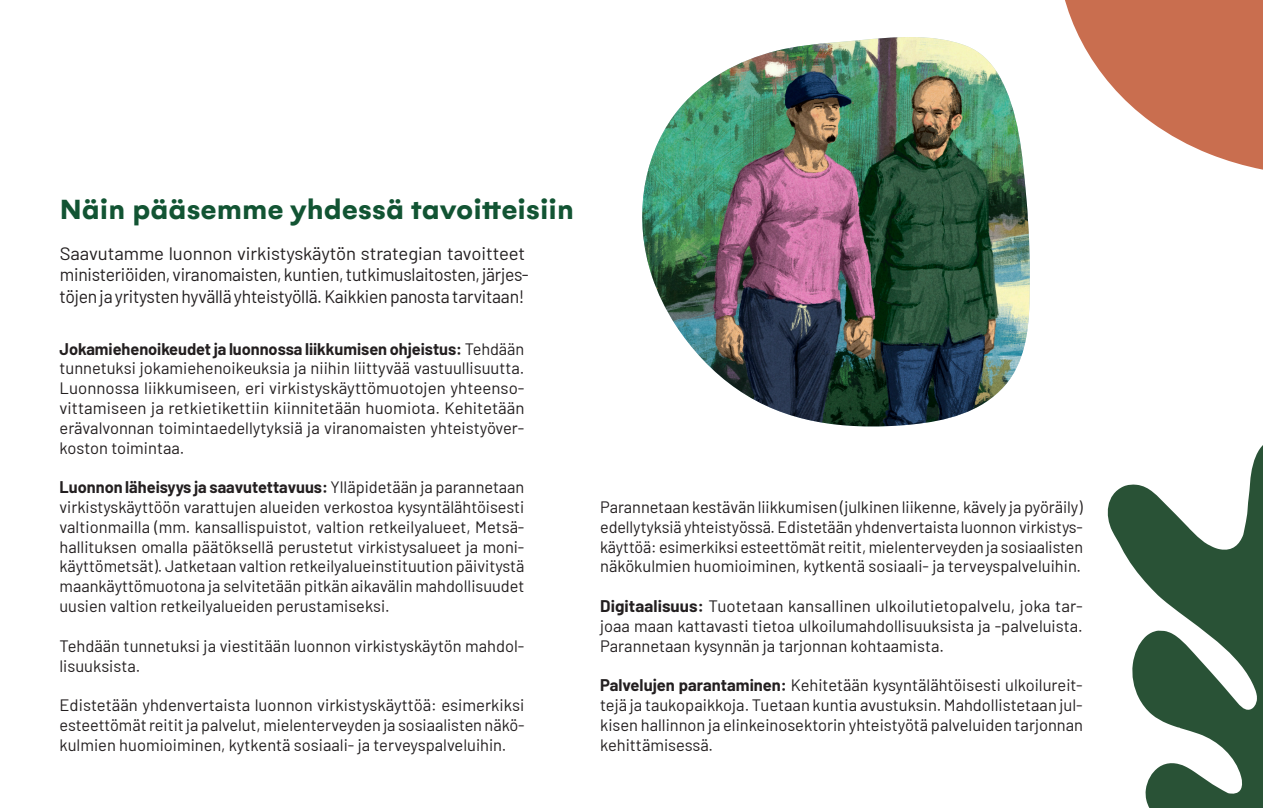
<style>
.page{position:relative;width:1263px;height:808px;background:#fff}
.page>*{position:absolute;margin:0;border:0;box-sizing:border-box;transform-origin:0 0}
.t1{font:700 30px "Gelion";color:#125433}
.ym_leipis{font:18px/21.6px "Barlow";letter-spacing:-.015em;color:#231f20}
.ym_leipis-2{font:16.5px/19.8px "Barlow";color:#231f20;text-align:justify}
.s1{font-weight:700}
</style>
<div class="page">
<img style="left:642px;top:37px;width:388px;height:390px">
<svg style="left:1065px;top:0;width:198px;height:170px"></svg>
<svg style="left:1107px;top:445px;width:156px;height:363px;fill:#295236"></svg>
<p class="t1" style="left:60px;top:191px;width:516px">Näin pääsemme yhdessä tavoitteisiin</p>
<p class="ym_leipis" style="left:60px;top:241px;width:471px">Saavutamme luonnon virkistyskäytön strategian tavoitteet ministeriöiden, viranomaisten, kuntien, tutkimuslaitosten, järjes&shy;töjen ja yritysten hyvällä yhteistyöllä. Kaikkien panosta tarvitaan!</p>
<p class="ym_leipis-2" style="left:60px;top:337px;width:467px"><span class="s1">Jokamiehenoikeudet ja luonnossa liikkumisen ohjeistus:</span> Tehdään tunnetuksi jokamiehenoikeuksia ja niihin liittyvää vastuullisuutta.<br>Luonnossa liikkumiseen, eri virkistyskäyttömuotojen yhteenso&shy;vittamiseen ja retkietikettiin kiinnitetään huomiota. Kehitetään erävalvonnan toimintaedellytyksiä ja viranomaisten yhteistyöver&shy;koston toimintaa.</p>
<p class="ym_leipis-2" style="left:60px;top:476px;width:466px"><span class="s1">Luonnon läheisyys ja saavutettavuus:</span> Ylläpidetään ja parannetaan virkistyskäyttöön varattujen alueiden verkostoa kysyntälähtöisesti valtionmailla (mm. kansallispuistot, valtion retkeilyalueet, Metsä&shy;hallituksen omalla päätöksellä perustetut virkistysalueet ja moni&shy;käyttömetsät). Jatketaan valtion retkeilyalueinstituution päivitystä maankäyttömuotona ja selvitetään pitkän aikavälin mahdollisuudet uusien valtion retkeilyalueiden perustamiseksi.</p>
<p class="ym_leipis-2" style="left:60px;top:634px;width:466px">Tehdään tunnetuksi ja viestitään luonnon virkistyskäytön mahdol&shy;lisuuksista.</p>
<p class="ym_leipis-2" style="left:60px;top:694px;width:467px">Edistetään yhdenvertaista luonnon virkistyskäyttöä: esimerkiksi esteettömät reitit ja palvelut, mielenterveyden ja sosiaalisten näkö&shy;kulmien huomioiminen, kytkentä sosiaali- ja terveyspalveluihin.</p>
<p class="ym_leipis-2" style="left:600px;top:496px;width:484px">Parannetaan kestävän liikkumisen (julkinen liikenne, kävely ja pyöräily) edellytyksiä yhteistyössä. Edistetään yhdenvertaista luonnon virkistys&shy;käyttöä: esimerkiksi esteettömät reitit, mielenterveyden ja sosiaalisten näkökulmien huomioiminen, kytkentä sosiaali- ja terveyspalveluihin.</p>
<p class="ym_leipis-2" style="left:600px;top:595px;width:484px"><span class="s1">Digitaalisuus:</span> Tuotetaan kansallinen ulkoilutietopalvelu, joka tar&shy;joaa maan kattavasti tietoa ulkoilumahdollisuuksista ja -palveluista.<br>Parannetaan kysynnän ja tarjonnan kohtaamista.</p>
<p class="ym_leipis-2" style="left:600px;top:674px;width:484px"><span class="s1">Palvelujen parantaminen:</span> Kehitetään kysyntälähtöisesti ulkoilureit&shy;tejä ja taukopaikkoja. Tuetaan kuntia avustuksin. Mahdollistetaan jul&shy;kisen hallinnon ja elinkeinosektorin yhteistyötä palveluiden tarjonnan kehittämisessä.</p>
</div>
